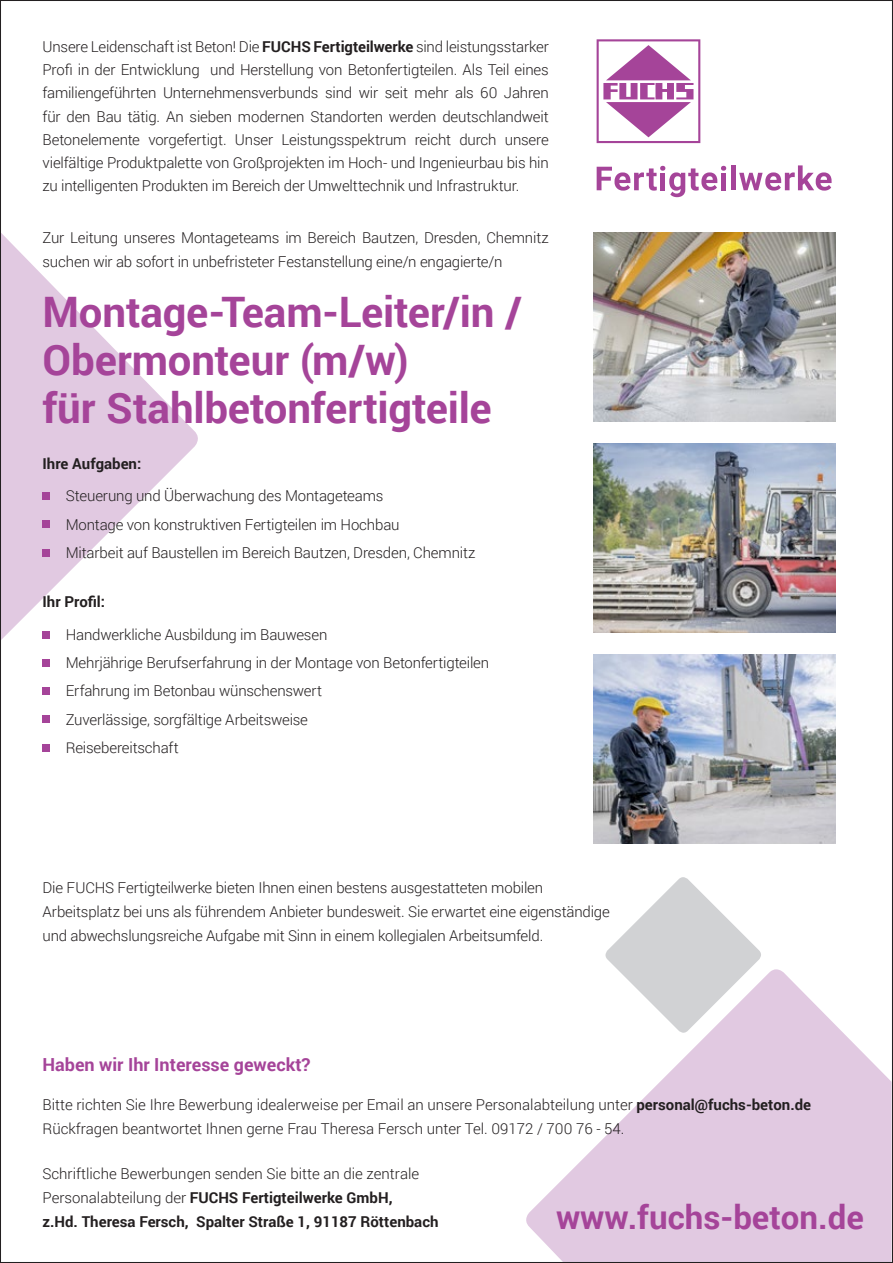
<style>
.page{position:relative;width:893px;height:1263px;background:#fff}
.page>*{position:absolute;margin:0;border:0;box-sizing:border-box;transform-origin:0 0}
.t1{font:700 42px/48px "Roboto";letter-spacing:-.005em;color:#a54499}
.t2{font:700 33px "Roboto";color:#a54499}
.t3{font:700 18px "Roboto";color:#a54499}
.t4{font:300 15px/23.2px "Roboto";letter-spacing:-.01em;color:#231f20}
.t5{font:700 15px/24px "Roboto";color:#231f20}
.s1{font-weight:700}
.s2{font-weight:300}
</style>
<div class="page">
<svg style="left:605px;top:877px;width:156px;height:92px"></svg>
<svg style="left:526px;top:969px;width:365px;height:292px;fill:#e1c9e1"></svg>
<svg style="left:2px;top:234px;width:196px;height:461px"></svg>
<img style="left:594px;top:233px;width:241px;height:189px">
<img style="left:594px;top:443px;width:241px;height:190px">
<img style="left:594px;top:654px;width:241px;height:189px">
<div style="left:43px;top:492px;width:7px;height:8px;background:#a54499"></div>
<div style="left:43px;top:520px;width:7px;height:8px;background:#a54499"></div>
<div style="left:43px;top:549px;width:7px;height:7px;background:#a54499"></div>
<div style="left:43px;top:631px;width:7px;height:7px;background:#a54499"></div>
<div style="left:43px;top:659px;width:7px;height:8px;background:#a54499"></div>
<div style="left:43px;top:687px;width:7px;height:8px;background:#a54499"></div>
<div style="left:43px;top:715px;width:7px;height:8px;background:#a54499"></div>
<div style="left:43px;top:744px;width:7px;height:7px;background:#a54499"></div>
<svg style="left:597px;top:166px;width:129px;height:31px"></svg>
<div style="left:731px;top:165px;width:5px;height:25px;background:#a54499"></div>
<svg style="left:739px;top:165px;width:93px;height:26px"></svg>
<svg style="left:597px;top:39px;width:103px;height:104px"></svg>
<p class="t4" style="left:43px;top:34px;width:508px;text-align:justify">Unsere Leidenschaft ist Beton! Die <span class="s1">FUCHS Fertigteilwerke</span> sind leistungsstarker Profi in der Entwicklung und Herstellung von Betonfertigteilen. Als Teil eines familiengeführten Unternehmensverbunds sind wir seit mehr als 60 Jahren für den Bau tätig. An sieben modernen Standorten werden deutschlandweit Betonelemente vorgefertigt. Unser Leistungsspektrum reicht durch unsere vielfältige Produktpalette von Großprojekten im Hoch- und Ingenieurbau bis hin zu intelligenten Produkten im Bereich der Umwelttechnik und Infrastruktur.</p>
<p class="t4" style="left:43px;top:225px;width:508px;line-height:24.6px">Zur Leitung unseres Montageteams im Bereich Bautzen, Dresden, Chemnitz suchen wir ab sofort in unbefristeter Festanstellung eine/n engagierte/n</p>
<p class="t1" style="left:43px;top:287px;width:481px">Montage-Team-Leiter/in /<br>Obermonteur (m/w)</p>
<p class="t1" style="left:43px;top:383px;width:451px">für Stahlbetonfertigteile</p>
<p class="t5" style="left:43px;top:451px;width:100px">Ihre Aufgaben:</p>
<p class="t4" style="left:66px;top:484px;width:319px">Steuerung und Überwachung des Montageteams</p>
<p class="t4" style="left:66px;top:512px;width:335px">Montage von konstruktiven Fertigteilen im Hochbau</p>
<p class="t4" style="left:66px;top:540px;width:411px">Mitarbeit auf Baustellen im Bereich Bautzen, Dresden, Chemnitz</p>
<p class="t5" style="left:43px;top:589px;width:64px">Ihr Profil:</p>
<p class="t4" style="left:66px;top:622px;width:263px">Handwerkliche Ausbildung im Bauwesen</p>
<p class="t4" style="left:66px;top:651px;width:425px">Mehrjährige Berufserfahrung in der Montage von Betonfertigteilen</p>
<p class="t4" style="left:66px;top:679px;width:258px">Erfahrung im Betonbau wünschenswert</p>
<p class="t4" style="left:66px;top:707px;width:244px">Zuverlässige, sorgfältige Arbeitsweise</p>
<p class="t4" style="left:66px;top:735px;width:114px">Reisebereitschaft</p>
<p class="t4" style="left:43px;top:875px;width:569px;line-height:24px">Die FUCHS Fertigteilwerke bieten Ihnen einen bestens ausgestatteten mobilen<br>Arbeitsplatz bei uns als führendem Anbieter bundesweit. Sie erwartet eine eigenständige und abwechslungsreiche Aufgabe mit Sinn in einem kollegialen Arbeitsumfeld.</p>
<p class="t3" style="left:43px;top:1051px;width:270px">Haben wir Ihr Interesse geweckt?</p>
<p class="t4" style="left:43px;top:1092px;width:770px;line-height:24px">Bitte richten Sie Ihre Bewerbung idealerweise per Email an unsere Personalabteilung unter <span class="s1">personal@fuchs-beton.de<br></span>Rückfragen beantwortet Ihnen gerne Frau Theresa Fersch unter Tel. 09172 / 700 76 - 54.</p>
<p class="t5" style="left:43px;top:1161px;width:398px"><span class="s2">Schriftliche Bewerbungen senden Sie bitte an die zentrale<br>Personalabteilung der</span> FUCHS Fertigteilwerke GmbH,<br>z.Hd. Theresa Fersch, Spalter Straße 1, 91187 Röttenbach</p>
<p class="t2" style="left:556px;top:1194px;width:309px">www.fuchs-beton.de</p>
</div>
